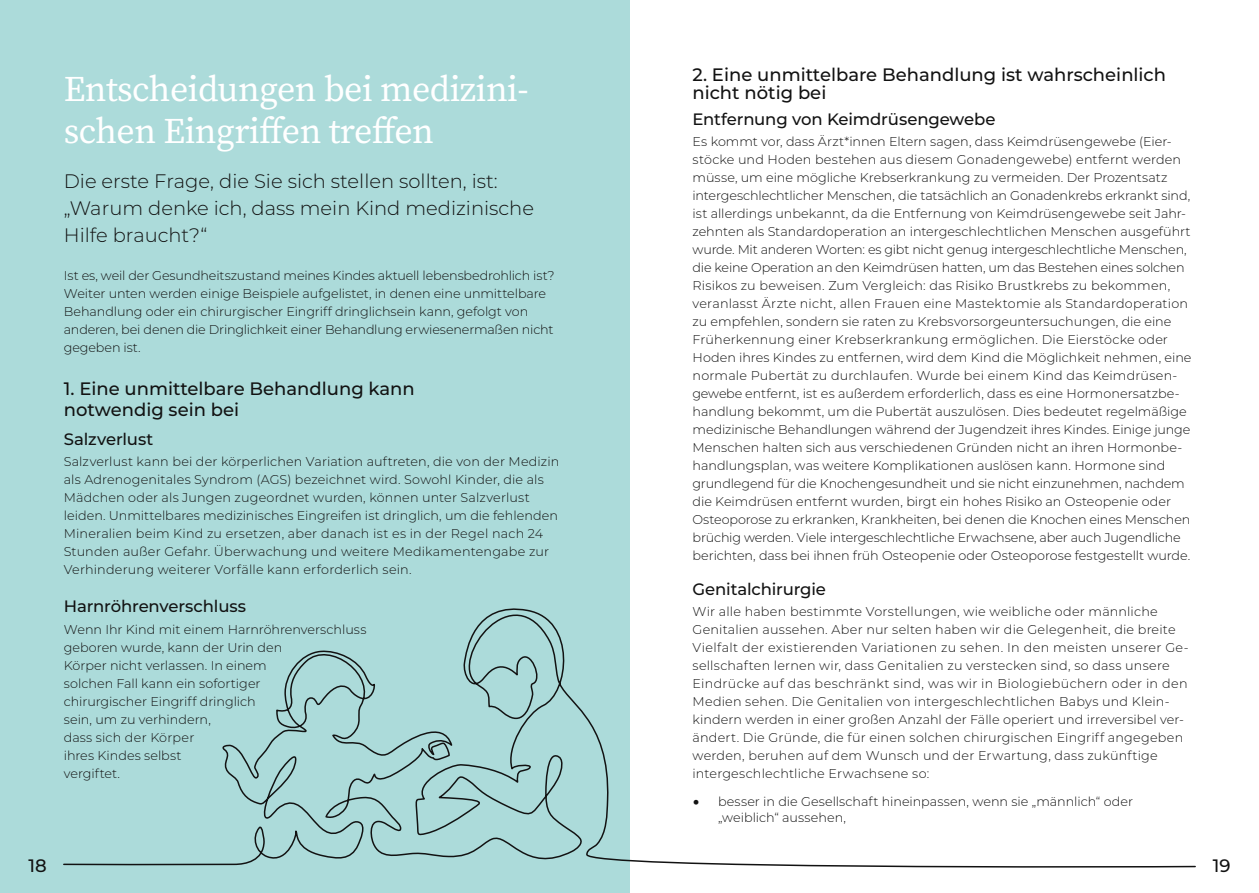
<style>
.page{position:relative;width:1259px;height:893px;background:#fff}
.page>*{position:absolute;margin:0;border:0;box-sizing:border-box;transform-origin:0 0}
.t1{font:36px/42px "Source Serif Pro";letter-spacing:-.015em;color:#fff}
.t2{font:300 19.5px/27px "Montserrat";color:#121212}
.t3{font:500 18px/21px "Montserrat";color:#121212}
.t4{font:500 16.5px "Montserrat";letter-spacing:-.01em;color:#121212}
.t5{font:300 12.75px/18px "Montserrat";color:#121212}
.s1{font-family:"Lato";font-weight:400}
</style>
<div class="page">
<div style="left:0;top:0;width:629px;height:893px;background:#acdbda"></div>
<svg style="left:63px;top:571px;width:1133px;height:306px"></svg>
<h1 class="t1" style="left:64px;top:68px;width:466px">Entscheidungen bei medizini&shy;schen Eingriffen treffen</h1>
<h2 class="t2" style="left:64px;top:167px;width:472px">Die erste Frage, die Sie sich stellen sollten, ist: „Warum denke ich, dass mein Kind medizinische<br>Hilfe braucht?“</h2>
<p class="t5" style="left:64px;top:266px;width:492px">Ist es, weil der Gesundheitszustand meines Kindes aktuell lebensbedrohlich ist?<br>Weiter unten werden einige Beispiele aufgelistet, in denen eine unmittelbare Behandlung oder ein chirurgischer Eingriff dringlichsein kann, gefolgt von anderen, bei denen die Dringlichkeit einer Behandlung erwiesenermaßen nicht gegeben ist.</p>
<h3 class="t3" style="left:64px;top:378px;width:352px">1. Eine unmittelbare Behandlung kann notwendig sein bei</h3>
<p class="t4" style="left:64px;top:428px;width:91px">Salzverlust</p>
<p class="t5" style="left:64px;top:452px;width:497px">Salzverlust kann bei der körperlichen Variation auftreten, die von der Medizin als Adrenogenitales Syndrom (AGS) bezeichnet wird. Sowohl Kinder, die als Mädchen oder als Jungen zugeordnet wurden, können unter Salzverlust leiden. Unmittelbares medizinisches Eingreifen ist dringlich, um die fehlenden Mineralien beim Kind zu ersetzen, aber danach ist es in der Regel nach 24<br>Stunden außer Gefahr. Überwachung und weitere Medikamentengabe zur Verhinderung weiterer Vorfälle kann erforderlich sein.</p>
<p class="t4" style="left:64px;top:595px;width:184px">Harnröhrenverschluss</p>
<p class="t5" style="left:64px;top:620px;width:304px">Wenn Ihr Kind mit einem Harnröhrenverschluss geboren wurde, kann der Urin den<br>Körper nicht verlassen. In einem<br>solchen Fall kann ein sofortiger<br>chirurgischer Eingriff dringlich<br>sein, um zu verhindern,<br>dass sich der Körper<br>ihres Kindes selbst<br>vergiftet.</p>
<h3 class="t3" style="left:692px;top:65px;width:475px;line-height:18px">2. Eine unmittelbare Behandlung ist wahrscheinlich nicht nötig bei</h3>
<p class="t4" style="left:692px;top:108px;width:305px">Entfernung von Keimdrüsengewebe</p>
<p class="t5" style="left:692px;top:132px;width:500px">Es kommt vor, dass Ärzt*innen Eltern sagen, dass Keimdrüsengewebe (Eier&shy;stöcke und Hoden bestehen aus diesem Gonadengewebe) entfernt werden müsse, um eine mögliche Krebserkrankung zu vermeiden. Der Prozentsatz intergeschlechtlicher Menschen, die tatsächlich an Gonadenkrebs erkrankt sind, ist allerdings unbekannt, da die Entfernung von Keimdrüsengewebe seit Jahr&shy;zehnten als Standardoperation an intergeschlechtlichen Menschen ausgeführt wurde. Mit anderen Worten: es gibt nicht genug intergeschlechtliche Menschen, die keine Operation an den Keimdrüsen hatten, um das Bestehen eines solchen Risikos zu beweisen. Zum Vergleich: das Risiko Brustkrebs zu bekommen, veranlasst Ärzte nicht, allen Frauen eine Mastektomie als Standardoperation zu empfehlen, sondern sie raten zu Krebsvorsorgeuntersuchungen, die eine Früherkennung einer Krebserkrankung ermöglichen. Die Eierstöcke oder Hoden ihres Kindes zu entfernen, wird dem Kind die Möglichkeit nehmen, eine normale Pubertät zu durchlaufen. Wurde bei einem Kind das Keimdrüsen&shy;gewebe entfernt, ist es außerdem erforderlich, dass es eine Hormonersatzbe&shy;handlung bekommt, um die Pubertät auszulösen. Dies bedeutet regelmäßige medizinische Behandlungen während der Jugendzeit ihres Kindes. Einige junge Menschen halten sich aus verschiedenen Gründen nicht an ihren Hormonbe&shy;handlungsplan, was weitere Komplikationen auslösen kann. Hormone sind grundlegend für die Knochengesundheit und sie nicht einzunehmen, nachdem die Keimdrüsen entfernt wurden, birgt ein hohes Risiko an Osteopenie oder Osteoporose zu erkranken, Krankheiten, bei denen die Knochen eines Menschen brüchig werden. Viele intergeschlechtliche Erwachsene, aber auch Jugendliche berichten, dass bei ihnen früh Osteopenie oder Osteoporose festgestellt wurde.</p>
<p class="t4" style="left:692px;top:578px;width:135px">Genitalchirurgie</p>
<p class="t5" style="left:692px;top:602px;width:498px">Wir alle haben bestimmte Vorstellungen, wie weibliche oder männliche Genitalien aussehen. Aber nur selten haben wir die Gelegenheit, die breite Vielfalt der existierenden Variationen zu sehen. In den meisten unserer Ge&shy;sellschaften lernen wir, dass Genitalien zu verstecken sind, so dass unsere Eindrücke auf das beschränkt sind, was wir in Biologiebüchern oder in den Medien sehen. Die Genitalien von intergeschlechtlichen Babys und Klein&shy;kindern werden in einer großen Anzahl der Fälle operiert und irreversibel ver&shy;ändert. Die Gründe, die für einen solchen chirurgischen Eingriff angegeben werden, beruhen auf dem Wunsch und der Erwartung, dass zukünftige intergeschlechtliche Erwachsene so:</p>
<p class="t5" style="left:718px;top:792px;width:416px;line-height:16.5px;text-indent:-26px"><span class="s1">•</span> besser in die Gesellschaft hineinpassen, wenn sie „männlich“ oder „weiblich“ aussehen,</p>
<h3 class="t3" style="left:29px;top:854px;width:20px">18</h3>
<h3 class="t3" style="left:1213px;top:854px;width:19px">19</h3>
</div>
